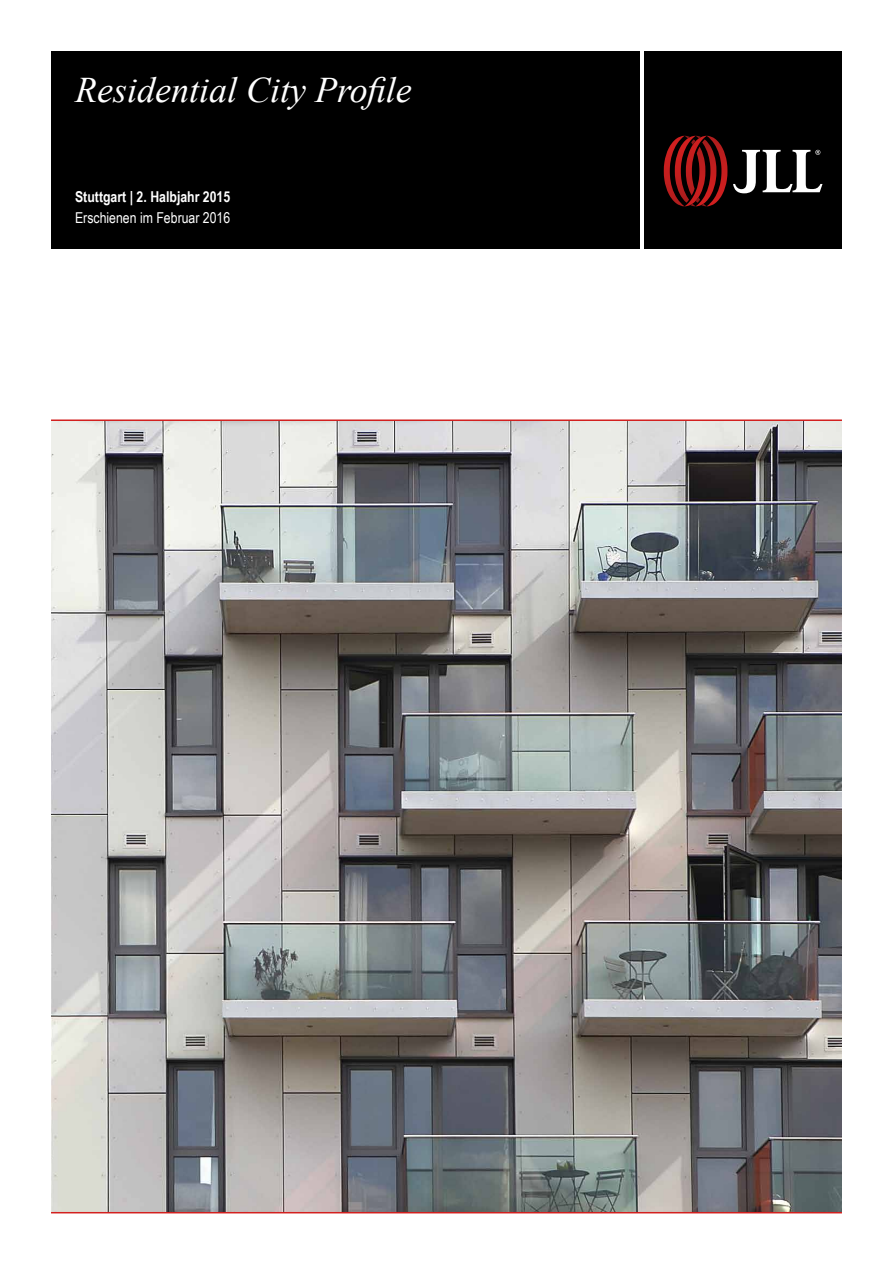
<style>
.page{position:relative;width:893px;height:1263px;background:#fff}
.page>*{position:absolute;margin:0;border:0;box-sizing:border-box;transform-origin:0 0}
.t1{font:italic 36px "Times New Roman";color:#fff}
.t2{font:700 15px "Arial Narrow";color:#fff}
.t3{font:15px "Arial Narrow";color:#fff}
</style>
<div class="page">
<div style="left:644px;top:51px;width:198px;height:198px;background:#000"></div>
<svg style="left:664px;top:136px;width:63px;height:70px"></svg>
<svg style="left:733px;top:150px;width:89px;height:43px"></svg>
<div style="left:51px;top:51px;width:588px;height:198px;background:#000"></div>
<img style="left:51px;top:421px;width:791px;height:791px">
<hr style="left:51px;top:1212px;width:791px;height:1px;background:#d3201f">
<hr style="left:51px;top:419px;width:791px;height:2px;background:#d3201f">
<h1 class="t1" style="left:75px;top:65px;width:338px">Residential City Profile</h1>
<p class="t2" style="left:75px;top:186px;width:157px">Stuttgart | 2. Halbjahr 2015</p>
<p class="t3" style="left:75px;top:207px;width:157px">Erschienen im Februar 2016</p>
</div>
